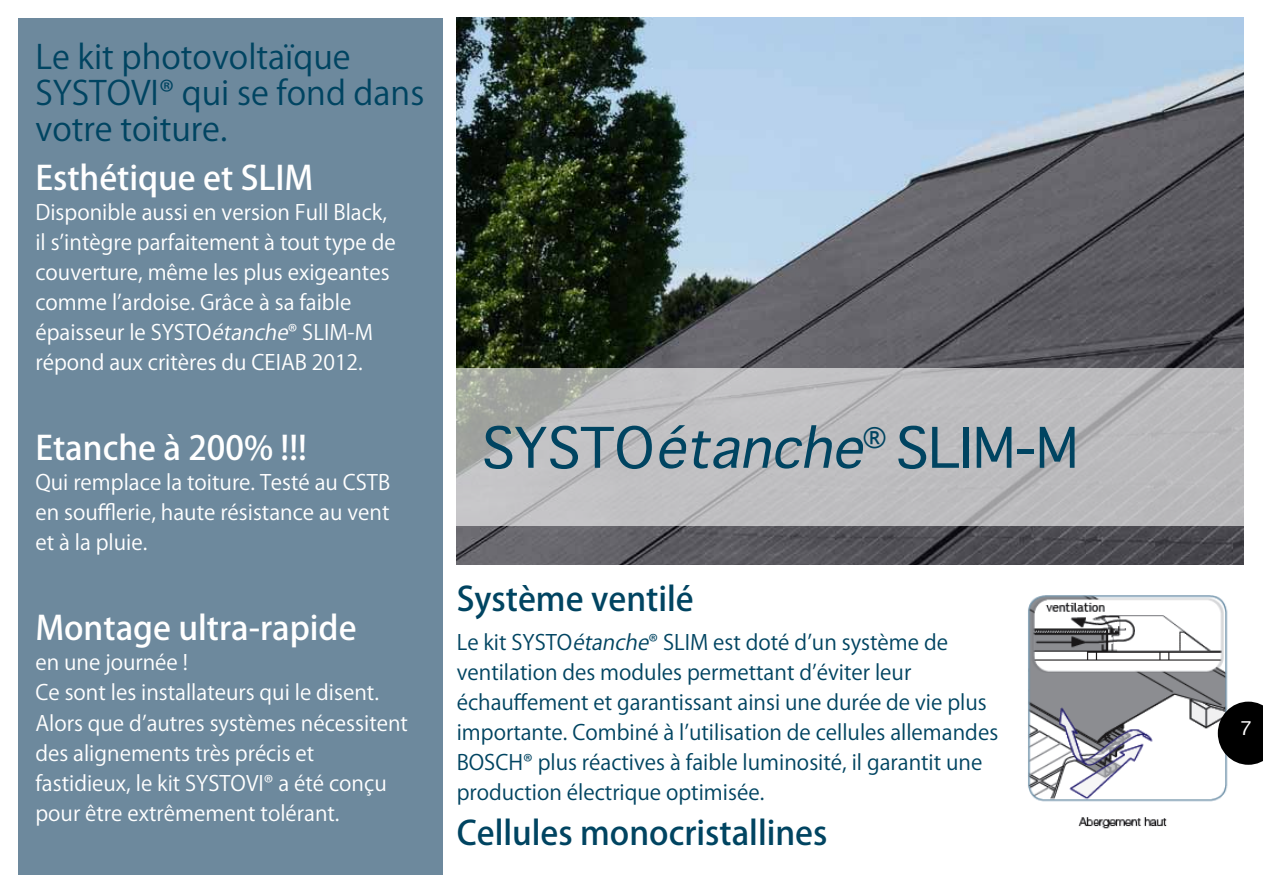
<style>
.page{position:relative;width:1263px;height:893px;background:#fff}
.page>*{position:absolute;margin:0;border:0;box-sizing:border-box;transform-origin:0 0}
.t1{font:54px "Geneva";color:#004461}
.t2{font:33px/36px "Koz Go Pro";color:#004461}
.t3{font:500 33px "Koz Go Pro";color:#fff}
.t4{font:500 33px "Koz Go Pro";color:#004461}
.t5{font:21px/30px "Koz Go Pro";color:#fff}
.t6{font:21px/30px "Koz Go Pro";color:#004461}
.t7{font:18px "Geneva";color:#fff}
.s1{font-style:italic}
</style>
<div class="page">
<img style="left:457px;top:18px;width:786px;height:546px">
<div style="left:18px;top:18px;width:424px;height:856px;background:#6d899d"></div>
<svg style="left:456px;top:367px;width:787px;height:158px;background:#bababc"></svg>
<img style="left:1028px;top:595px;width:200px;height:234px">
<svg style="left:1218px;top:702px;width:45px;height:63px;background:#212222"></svg>
<h2 class="t2" style="left:35px;top:40px;width:390px">Le kit photovoltaïque<br>SYSTOVI® qui se fond dans votre toiture.</h2>
<h2 class="t3" style="left:35px;top:157px;width:279px">Esthétique et SLI M</h2>
<p class="t5" style="left:35px;top:198px;width:362px">Disponible aussi en version Full Black, il s’intègre parfaitement à tout type de couverture, même les plus exigeantes comme l’ardoise. Grâce à sa faible épaisseur le SYSTO<span class="s1">étanche</span>® SLIM-M répond aux critères du CEIAB 2012.</p>
<h2 class="t3" style="left:35px;top:427px;width:273px">Etanche à 200% !!!</h2>
<p class="t5" style="left:35px;top:468px;width:356px;text-align:justify">Qui remplace la toiture. Testé au CSTB en soufflerie, haute résistance au vent et à la pluie.</p>
<h2 class="t3" style="left:35px;top:607px;width:323px">Montage ultra-rapide</h2>
<p class="t5" style="left:35px;top:648px;width:374px">en une journée !<br>Ce sont les installateurs qui le disent.<br>Alors que d’autres systèmes nécessitent des alignements très précis et fastidieux, le kit SYSTOVI® a été conçu pour être extrêmement tolérant.</p>
<h1 class="t1" style="left:482px;top:402px;width:590px">SYSTO<span class="s1">étanche</span><sup>®</sup> Sli m-M</h1>
<h2 class="t4" style="left:457px;top:577px;width:239px">Système ventilé</h2>
<p class="t6" style="left:457px;top:628px;width:543px">Le kit SYSTO<span class="s1">étanche</span>® SLIM est doté d’un système de ventilation des modules permettant d’éviter leur échauffement et garantissant ainsi une durée de vie plus importante. Combiné à l’utilisation de cellules allemandes BOSCH® plus réactives à faible luminosité, il garantit une production électrique optimisée.</p>
<h2 class="t4" style="left:457px;top:811px;width:372px">Cellules monocristallines</h2>
<p class="t7" style="left:1240px;top:713px;width:14px">7</p>
</div>
